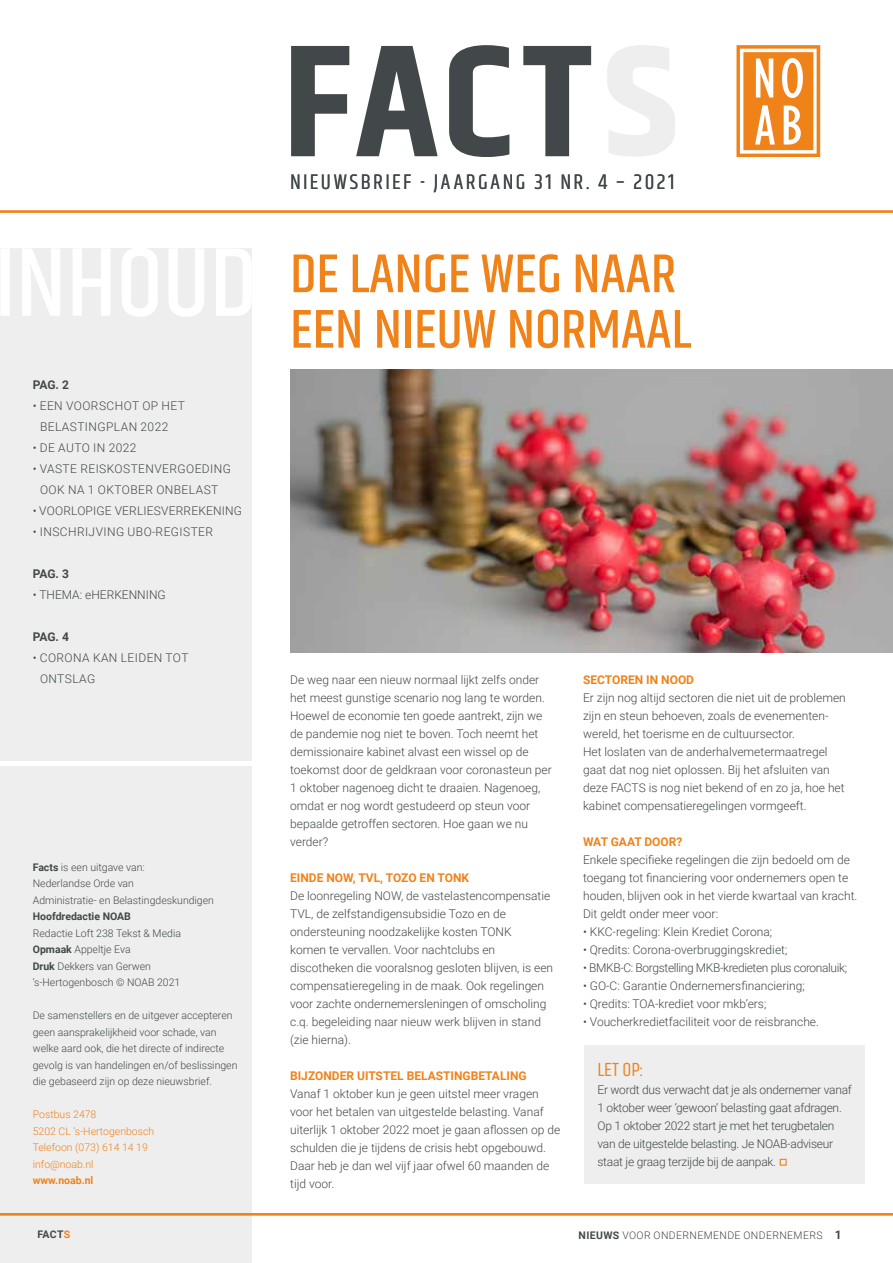
<style>
.page{position:relative;width:893px;height:1263px;background:#fff}
.page>*{position:absolute;margin:0;border:0;box-sizing:border-box;transform-origin:0 0}
.t1{font:500 55.5px/55.5px "Khand";color:#f0821a}
.t2{font:21.6px "Khand";letter-spacing:.115em;color:#424849}
.t3{font:19.5px "Khand";color:#f0821a}
.t4{font:300 12px/18px "Roboto";color:#424849}
.t5{font:300 12px/18px "Roboto";letter-spacing:-.02em;color:#424849}
.t6{font:300 12px/21px "Roboto";letter-spacing:.035em;color:#424849}
.t7{font:700 12px "Roboto";color:#f0821a}
.t8{font:300 12px "Roboto";letter-spacing:-.03em;color:#424849}
.t9{font:700 12px "Roboto";letter-spacing:-.05em;color:#424849}
.t10{font:300 10.5px/16.5px "Roboto";color:#424849}
.t11{font:300 10.5px/16.5px "Roboto";color:#f0821a}
.t12{font:300 10.5px "Roboto";letter-spacing:.035em;color:#424849}
.t13{font:700 10.5px "Roboto";color:#424849}
.t14{font:700 10.5px "Roboto";color:#f0821a}
.s1{font-weight:700}
.s2{color:#f0821a}
.s3{font-weight:700;font-size:12px}
</style>
<div class="page">
<div style="left:0;top:249px;width:252px;height:1014px;background:#eee"></div>
<svg style="left:736px;top:45px;width:84px;height:112px"></svg>
<svg style="left:291px;top:45px;width:301px;height:112px"></svg>
<svg style="left:607px;top:45px;width:68px;height:112px"></svg>
<hr style="left:0;top:210px;width:893px;height:3px;background:#f0821a">
<hr style="left:0;top:1213px;width:893px;height:3px;background:#f0821a">
<div style="left:0;top:761px;width:277px;height:5px;background:#fff"></div>
<svg style="left:0;top:248px;width:252px;height:69px"></svg>
<img style="left:290px;top:370px;width:603px;height:283px">
<div style="left:584px;top:1045px;width:280px;height:138px;background:#eee"></div>
<svg style="left:779px;top:1158px;width:8px;height:8px"></svg>
<h2 class="t2" style="left:290px;top:169px;width:386px">NIEUWSBRIEF - JAARGANG 31 NR. 4 – 2021</h2>
<p class="t9" style="left:33px;top:376px;width:38px">PAG. 2</p>
<p class="t6" style="left:40px;top:395px;width:147px;text-indent:-7px">• EEN VOORSCHOT OP HET<br>BELASTINGPLAN 2022</p>
<p class="t6" style="left:33px;top:437px;width:105px">• DE AUTO IN 2022</p>
<p class="t6" style="left:33px;top:458px;width:200px;text-align:center">• VASTE REISKOSTENVERGOEDING<br>OOK NA 1 OKTOBER ONBELAST</p>
<p class="t4" style="left:33px;top:501px;width:211px">• VOORLOPIGE VERLIESVERREKENING</p>
<p class="t6" style="left:33px;top:521px;width:182px">• INSCHRIJVING UBO-REGISTER</p>
<p class="t9" style="left:33px;top:565px;width:38px">PAG. 3</p>
<p class="t4" style="left:33px;top:585px;width:134px">• THEMA: eHERKENNING</p>
<p class="t9" style="left:33px;top:628px;width:38px">PAG. 4</p>
<p class="t6" style="left:40px;top:647px;width:150px;text-indent:-7px">• CORONA KAN LEIDEN TOT<br>ONTSLAG</p>
<p class="t10" style="left:33px;top:858px;width:183px"><span class="s1">Facts</span> is een uitgave van:<br>Nederlandse Orde van<br>Administratie- en Belastingdeskundigen</p>
<p class="t13" style="left:33px;top:909px;width:100px">Hoofdredactie NOAB</p>
<p class="t10" style="left:33px;top:924px;width:150px">Redactie Loft 238 Tekst &amp; Media<br><span class="s1">Opmaak</span> Appeltje Eva<br><span class="s1">Druk</span> Dekkers van Gerwen ‘s-Hertogenbosch © NOAB 2021</p>
<p class="t10" style="left:33px;top:1007px;width:206px">De samenstellers en de uitgever accepteren geen aansprakelijkheid voor schade, van welke aard ook, die het directe of indirecte gevolg is van handelingen en/of beslissingen die gebaseerd zijn op deze nieuwsbrief.</p>
<p class="t11" style="left:33px;top:1106px;width:123px">Postbus 2478<br>5202 CL ‘s-Hertogenbosch<br>Telefoon (073) 614 14 19 info@noab.nl</p>
<p class="t14" style="left:33px;top:1173px;width:62px">www.noab.nl</p>
<h1 class="t1" style="left:290px;top:250px;width:403px">DE LANGE WEG NAAR<br>EEN NIEUW NORMAAL</h1>
<p class="t4" style="left:290px;top:670px;width:263px">De weg naar een nieuw normaal lijkt zelfs onder het meest gunstige scenario nog lang te worden.<br>Hoewel de economie ten goede aantrekt, zijn we de pandemie nog niet te boven. Toch neemt het demissionaire kabinet alvast een wissel op de toekomst door de geldkraan voor coronasteun per 1 oktober nagenoeg dicht te draaien. Nagenoeg, omdat er nog wordt gestudeerd op steun voor bepaalde getroffen sectoren. Hoe gaan we nu verder?</p>
<p class="t7" style="left:290px;top:869px;width:180px">EINDE NOW, TVL, TOZO EN TONK</p>
<p class="t4" style="left:290px;top:886px;width:264px">De loonregeling NOW, de vastelastencompensatie TVL, de zelfstandigensubsidie Tozo en de ondersteuning noodzakelijke kosten TONK<br>komen te vervallen. Voor nachtclubs en discotheken die vooralsnog gesloten blijven, is een compensatieregeling in de maak. Ook regelingen voor zachte ondernemersleningen of omscholing c.q. begeleiding naar nieuw werk blijven in stand (zie hierna).</p>
<p class="t7" style="left:290px;top:1067px;width:238px">BIJZONDER UITSTEL BELASTINGBETALING</p>
<p class="t4" style="left:290px;top:1084px;width:272px">Vanaf 1 oktober kun je geen uitstel meer vragen voor het betalen van uitgestelde belasting. Vanaf uiterlijk 1 oktober 2022 moet je gaan aflossen op de schulden die je tijdens de crisis hebt opgebouwd.<br>Daar heb je dan wel vijf jaar ofwel 60 maanden de tijd voor.</p>
<p class="t7" style="left:583px;top:671px;width:113px">SECTOREN IN NOOD</p>
<p class="t4" style="left:583px;top:688px;width:264px">Er zijn nog altijd sectoren die niet uit de problemen zijn en steun behoeven, zoals de evenementen&shy;wereld, het toerisme en de cultuursector.<br>Het loslaten van de anderhalvemetermaatregel gaat dat nog niet oplossen. Bij het afsluiten van deze FACTS is nog niet bekend of en zo ja, hoe het kabinet compensatieregelingen vormgeeft.</p>
<p class="t7" style="left:583px;top:833px;width:101px">WAT GAAT DOOR?</p>
<p class="t4" style="left:583px;top:850px;width:276px">Enkele specifieke regelingen die zijn bedoeld om de toegang tot financiering voor ondernemers open te houden, blijven ook in het vierde kwartaal van kracht.<br>Dit geldt onder meer voor:</p>
<p class="t4" style="left:583px;top:922px;width:191px">• KKC-regeling: Klein Krediet Corona;</p>
<p class="t4" style="left:583px;top:940px;width:206px">• Qredits: Corona-overbruggingskrediet;</p>
<p class="t8" style="left:583px;top:959px;width:265px">• BMKB-C: Borgstelling MKB-kredieten plus coronaluik;</p>
<p class="t4" style="left:583px;top:976px;width:223px">• GO-C: Garantie Ondernemersfinanciering;</p>
<p class="t4" style="left:583px;top:994px;width:185px">• Qredits: TOA-krediet voor mkb’ers;</p>
<p class="t4" style="left:583px;top:1012px;width:237px">• Voucherkredietfaciliteit voor de reisbranche.</p>
<h3 class="t3" style="left:597px;top:1058px;width:48px">LET OP:</h3>
<p class="t5" style="left:597px;top:1080px;width:256px">Er wordt dus verwacht dat je als ondernemer vanaf 1 oktober weer ‘gewoon’ belasting gaat afdragen.<br>Op 1 oktober 2022 start je met het terugbetalen van de uitgestelde belasting. Je NOAB-adviseur staat je graag terzijde bij de aanpak.</p>
<p class="t13" style="left:37px;top:1227px;width:34px">FACT<span class="s2">S</span></p>
<p class="t12" style="left:579px;top:1228px;width:265px"><span class="s1">NIEUWS</span> VOOR ONDERNEMENDE ONDERNEMERS <span class="s3">1</span></p>
</div>
